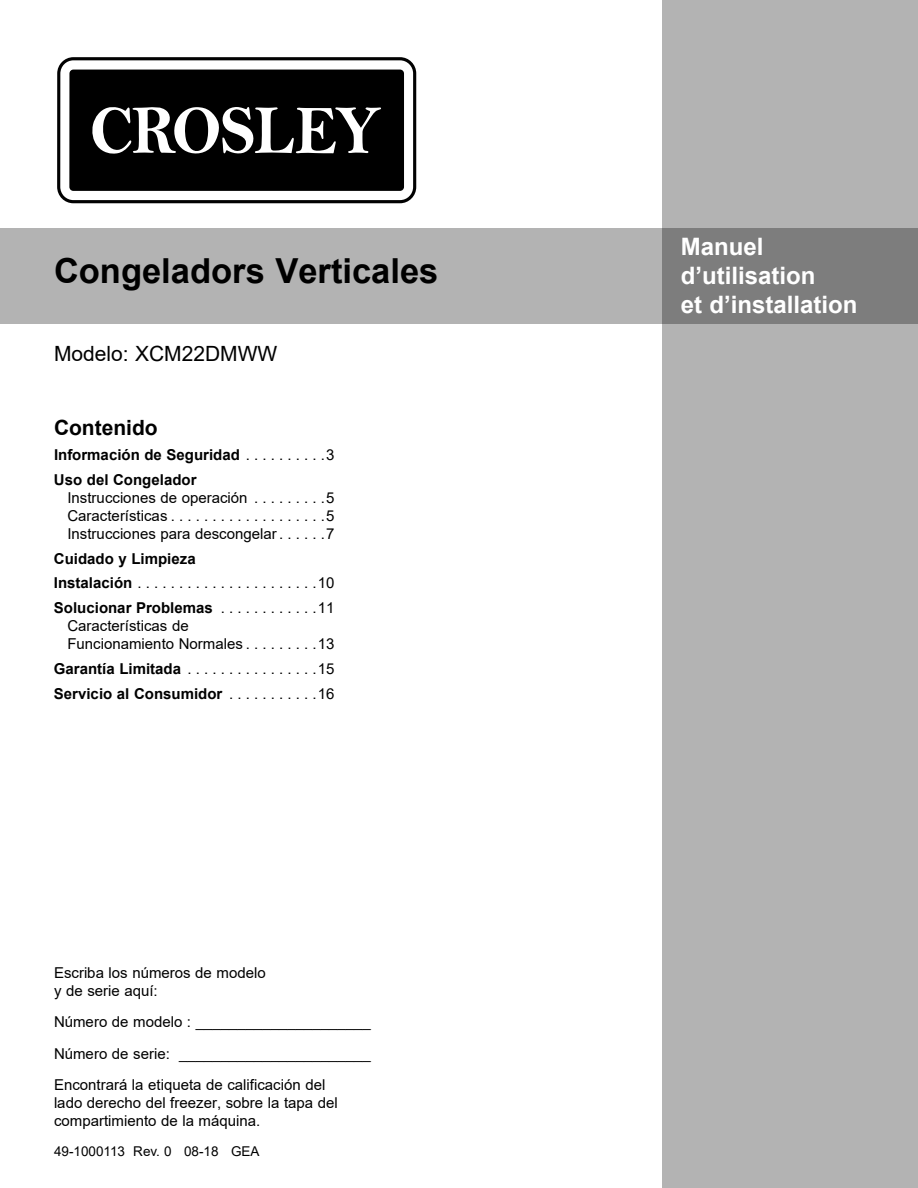
<style>
.page{position:relative;width:918px;height:1188px;background:#fff}
.page>*{position:absolute;margin:0;border:0;box-sizing:border-box;transform-origin:0 0}
.t1{font:700 34.5px "Arial";color:#000}
.t2{font:700 24px/28.8px "Arial";color:#fff}
.t3{font:21px "Arial";color:#000}
.t4{font:700 21px "Arial";color:#000}
.t5{font:15px/18px "Arial";color:#000}
.t6{font:700 15px/24.8px "Arial";color:#000}
.t7{font:13.5px "Arial";color:#000}
.s1{font-weight:400}
</style>
<div class="page">
<svg style="left:57px;top:57px;width:360px;height:147px"></svg>
<svg style="left:69px;top:70px;width:335px;height:121px;background:#212121"></svg>
<div style="left:663px;top:0;width:255px;height:1188px;background:#b3b3b3"></div>
<svg style="left:0;top:228px;width:918px;height:96px;background:#a3a3a3"></svg>
<h1 class="t1" style="left:54px;top:246px;width:386px">Congeladors Verticales</h1>
<h3 class="t3" style="left:54px;top:339px;width:225px">Modelo: XCM22DMWW</h3>
<h3 class="t4" style="left:54px;top:413px;width:105px">Contenido</h3>
<p class="t6" style="left:54px;top:443px;width:282px">Información de Seguridad <span class="s1">. . . . . . . . . 3<br></span>Uso del Congelador</p>
<p class="t5" style="left:67px;top:489px;width:268px;text-align:justify">Instrucciones de operación . . . . . . . . 5<br>Características . . . . . . . . . . . . . . . . . . 5<br>Instrucciones para descongelar . . . . . 7</p>
<p class="t6" style="left:54px;top:546px;width:282px">Cuidado y Limpieza<br>Instalación <span class="s1">. . . . . . . . . . . . . . . . . . . . . 10<br></span>Solucionar Problemas <span class="s1">. . . . . . . . . . . 11</span></p>
<p class="t5" style="left:67px;top:617px;width:268px">Características de<br>Funcionamiento Normales . . . . . . . . 13</p>
<p class="t6" style="left:54px;top:656px;width:282px">Garantía Limitada <span class="s1">. . . . . . . . . . . . . . . 15<br></span>Servicio al Consumidor <span class="s1">. . . . . . . . . . 16</span></p>
<p class="t5" style="left:54px;top:963px;width:213px">Escriba los números de modelo y de serie aquí:</p>
<p class="t5" style="left:54px;top:1006px;width:318px;line-height:31.5px;text-align:justify">Número de modelo : _____________________ Número de serie: _______________________ Encontrará la etiqueta de calificación del</p>
<p class="t5" style="left:54px;top:1094px;width:285px">lado derecho del freezer, sobre la tapa del compartimiento de la máquina.</p>
<p class="t7" style="left:54px;top:1142px;width:207px">49-1000113 Rev. 0 08-18 GEA</p>
<h2 class="t2" style="left:681px;top:233px;width:178px">Manuel d’utilisation<br>et d’installation</h2>
</div>
